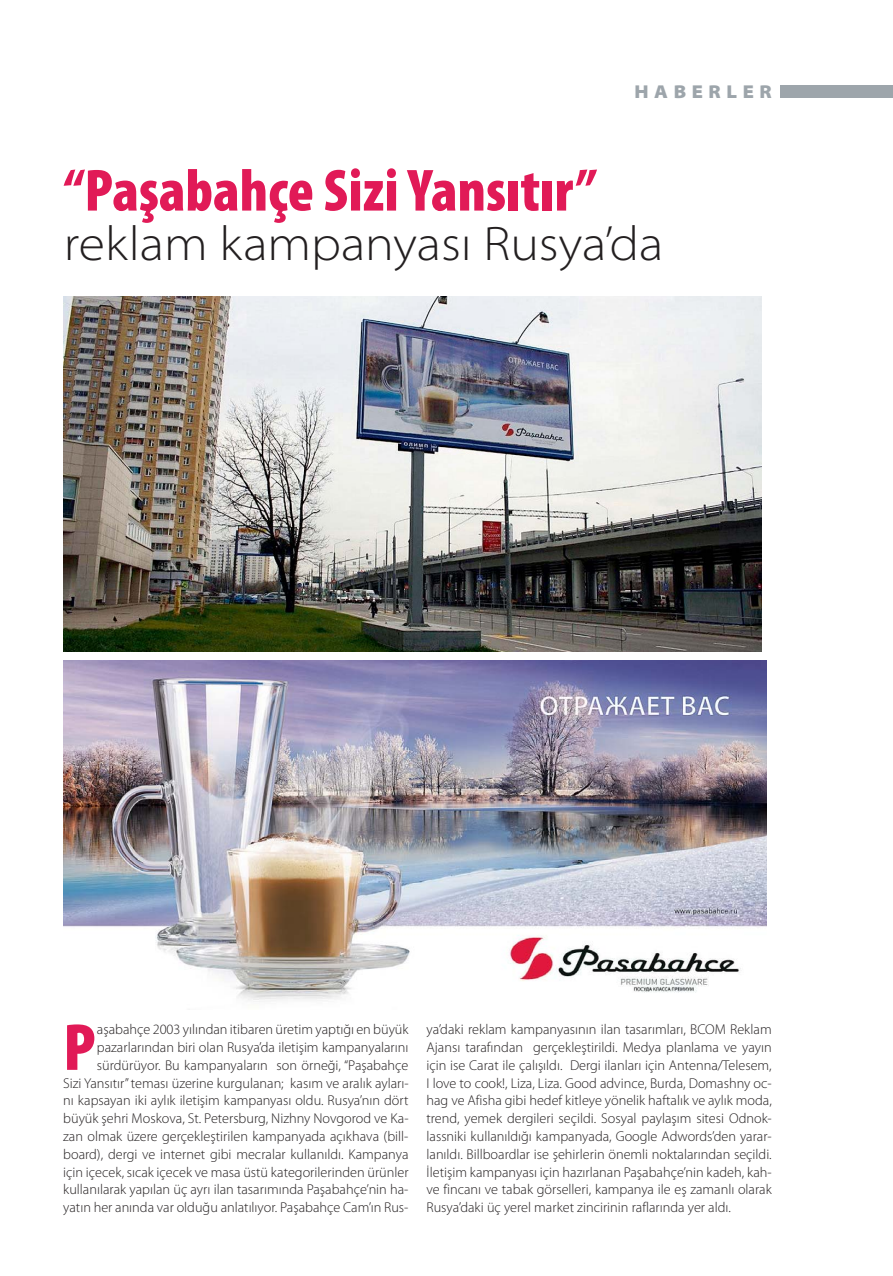
<style>
.page{position:relative;width:893px;height:1276px;background:#fff}
.page>*{position:absolute;margin:0;border:0;box-sizing:border-box;transform-origin:0 0}
.t1{font:900 condensed 67.05px "Myriad Pro";color:#e11a57}
.t2{font:900 condensed 60px "Myriad Pro";letter-spacing:.005em;color:#e11a57}
.t3{font:300 semi-expanded 48.75px "Myriad Pro";color:#231f20}
.t4{font:900 semi-expanded 18.6px "Myriad Pro";letter-spacing:.3em;color:#9da5ab}
.t5{font:300 14.25px/17.9px "Myriad Pro";color:#231f20;text-align:right}
</style>
<div class="page">
<div style="left:780px;top:85px;width:113px;height:13px;background:#9da5ab"></div>
<img style="left:64px;top:297px;width:697px;height:354px">
<img style="left:64px;top:660px;width:703px;height:342px">
<h3 class="t4" style="left:634px;top:80px;width:139px">HABERLER</h3>
<h2 class="t2" style="left:64px;top:168px;width:534px">“Paşabahçe Sizi Yansıtır”</h2>
<h3 class="t3" style="left:64px;top:225px;width:601px">reklam kampanyası Rusya’da</h3>
<p class="t5" style="left:63px;top:1022px;width:347px">aşabahçe 2003 yılından itibaren üretim yaptığı en büyük pazarlarından biri olan Rusya’da iletişim kampanyalarını sürdürüyor. Bu kampanyaların son örneği, “Paşabahçe<br>Sizi Yansıtır” teması üzerine kurgulanan; kasım ve aralık ayları&shy;nı kapsayan iki aylık iletişim kampanyası oldu. Rusya’nın dört büyük şehri Moskova, St. Petersburg, Nizhny Novgorod ve Ka&shy;zan olmak üzere gerçekleştirilen kampanyada açıkhava (bill&shy;board), dergi ve internet gibi mecralar kullanıldı. Kampanya için içecek, sıcak içecek ve masa üstü kategorilerinden ürünler kullanılarak yapılan üç ayrı ilan tasarımında Paşabahçe’nin ha&shy;yatın her anında var olduğu anlatılıyor. Paşabahçe Cam’ın Rus-</p>
<p class="t5" style="left:426px;top:1022px;width:347px;text-align:justify">ya’daki reklam kampanyasının ilan tasarımları, BCOM Reklam Ajansı tarafından gerçekleştirildi. Medya planlama ve yayın için ise Carat ile çalışıldı. Dergi ilanları için Antenna/Telesem, I love to cook!, Liza, Liza. Good advince, Burda, Domashny oc&shy;hag ve Afisha gibi hedef kitleye yönelik haftalık ve aylık moda, trend, yemek dergileri seçildi. Sosyal paylaşım sitesi Odnok&shy;lassniki kullanıldığı kampanyada, Google Adwords’den yarar&shy;lanıldı. Billboardlar ise şehirlerin önemli noktalarından seçildi.<br>İletişim kampanyası için hazırlanan Paşabahçe’nin kadeh, kah&shy;ve fincanı ve tabak görselleri, kampanya ile eş zamanlı olarak Rusya’daki üç yerel market zincirinin raflarında yer aldı.</p>
<h1 class="t1" style="left:63px;top:1022px;width:34px">P</h1>
</div>
